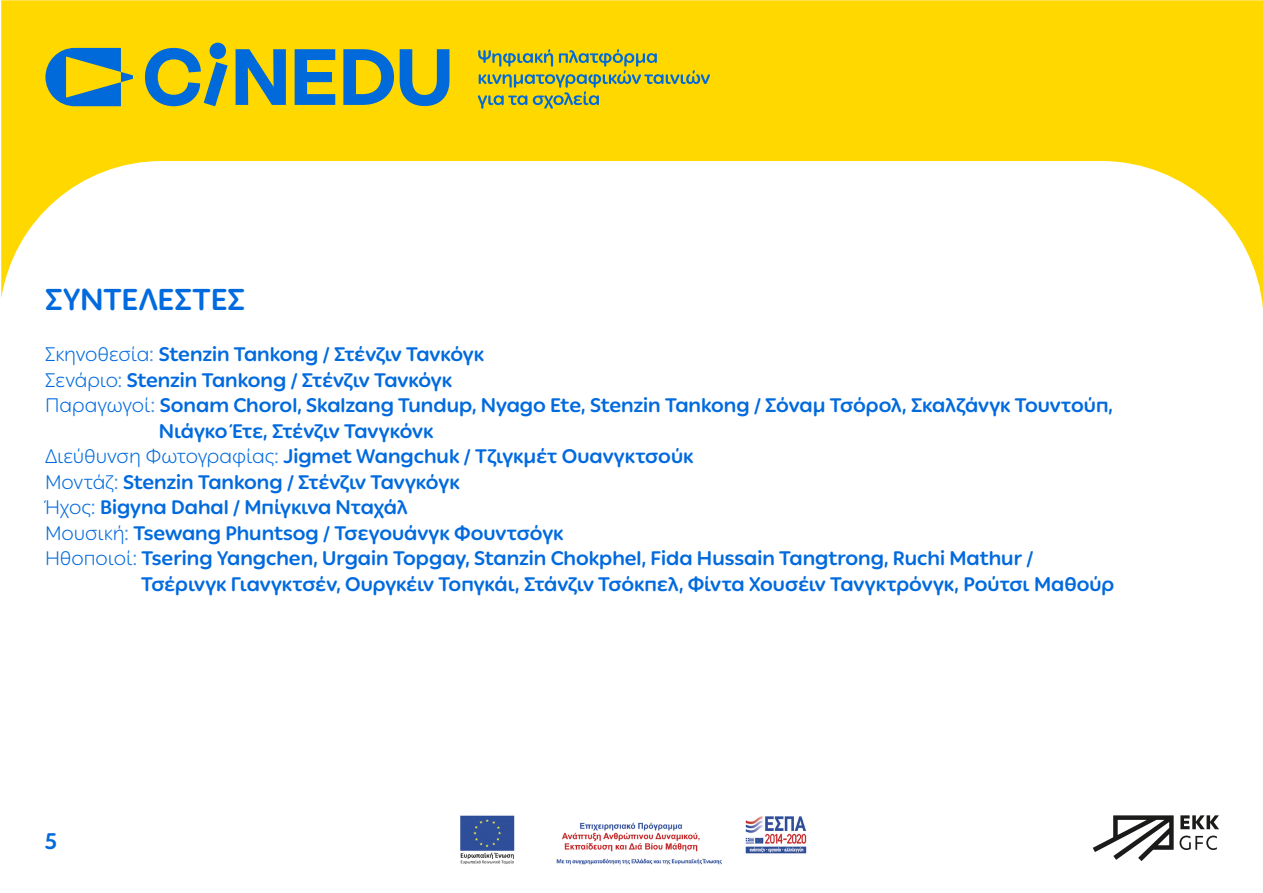
<style>
.page{position:relative;width:1263px;height:893px;background:#fff}
.page>*{position:absolute;margin:0;border:0;box-sizing:border-box;transform-origin:0 0}
.t1{font:700 30px "Ping Round LCG";color:#006ade}
.t2{font:700 22.5px "Ping Round LCG";color:#006adb}
.t3{font:700 19.5px "Ping Round LCG";letter-spacing:-.005em;color:#006ade}
.s1{font-weight:300}
</style>
<div class="page">
<svg style="left:1093px;top:815px;width:126px;height:46px"></svg>
<svg style="left:1px;top:0;width:1262px;height:309px"></svg>
<svg style="left:45px;top:48px;width:88px;height:58px;background:#789d73"></svg>
<svg style="left:145px;top:43px;width:83px;height:63px;background:#8da661"></svg>
<svg style="left:236px;top:49px;width:50px;height:56px;background:#538e93"></svg>
<svg style="left:295px;top:49px;width:40px;height:56px;background:#508c95"></svg>
<svg style="left:343px;top:49px;width:51px;height:56px;background:#639485"></svg>
<svg style="left:400px;top:49px;width:49px;height:57px;background:#759c76"></svg>
<svg style="left:478px;top:49px;width:232px;height:60px;background:#cfc328"></svg>
<img style="left:460px;top:815px;width:347px;height:50px">
<h1 class="t1" style="left:45px;top:276px;width:201px">ΣΥΝΤΕΛΕΣΤΕΣ</h1>
<p class="t3" style="left:45px;top:339px;width:440px"><span class="s1">Σκηνοθεσία:</span> Stenzin Tankong / Στένζιν Τανκόγκ</p>
<p class="t3" style="left:45px;top:365px;width:408px"><span class="s1">Σενάριο:</span> Stenzin Tankong / Στένζιν Τανκόγκ</p>
<p class="t3" style="left:45px;top:390px;width:1069px"><span class="s1">Παραγωγοί:</span> Sonam Chorol, Skalzang Tundup, Nyago Ete, Stenzin Tankong / Σόναμ Τσόρολ, Σκαλζάνγκ Τουντούπ,</p>
<p class="t3" style="left:159px;top:416px;width:276px">Νιάγκο Έτε, Στένζιν Τανγκόνκ</p>
<p class="t3" style="left:45px;top:441px;width:650px"><span class="s1">Διεύθυνση Φωτογραφίας:</span> Jigmet Wangchuk / Τζιγκμέτ Ουανγκτσούκ</p>
<p class="t3" style="left:45px;top:467px;width:416px"><span class="s1">Μοντάζ:</span> Stenzin Tankong / Στένζιν Τανγκόγκ</p>
<p class="t3" style="left:45px;top:492px;width:364px"><span class="s1">Ήχος:</span> Bigyna Dahal / Μπίγκινα Νταχάλ</p>
<p class="t3" style="left:45px;top:518px;width:520px"><span class="s1">Μουσική:</span> Tsewang Phuntsog / Τσεγουάνγκ Φουντσόγκ</p>
<p class="t3" style="left:45px;top:543px;width:990px"><span class="s1">Ηθοποιοί:</span> Tsering Yangchen, Urgain Topgay, Stanzin Chokphel, Fida Hussain Tangtrong, Ruchi Mathur /</p>
<p class="t3" style="left:141px;top:569px;width:975px">Τσέρινγκ Γιανγκτσέν, Ουργκέιν Τοπγκάι, Στάνζιν Τσόκπελ, Φίντα Χουσέιν Τανγκτρόνγκ, Ρούτσι Μαθούρ</p>
<p class="t2" style="left:45px;top:824px;width:14px">5</p>
</div>
